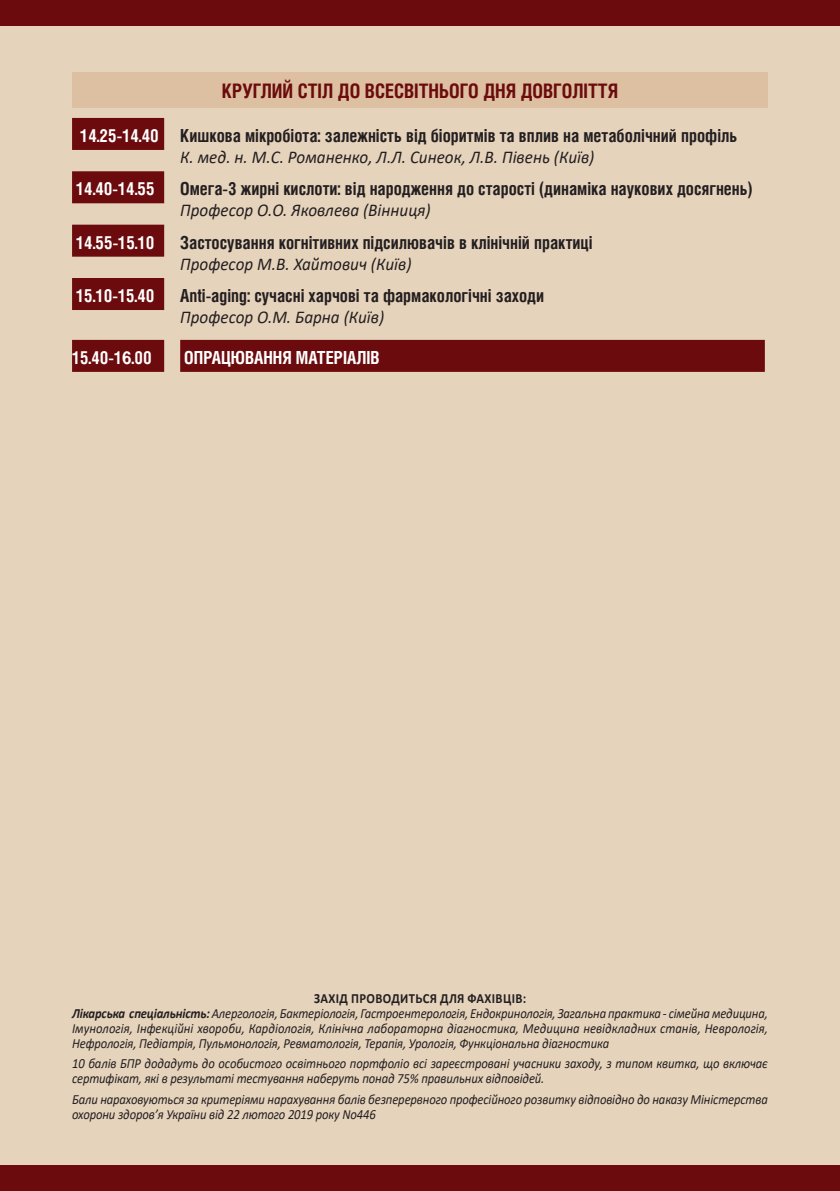
<style>
.page{position:relative;width:840px;height:1191px;background:#fff}
.page>*{position:absolute;margin:0;border:0;box-sizing:border-box;transform-origin:0 0}
.t1{font:700 20px "Helios Cond C";color:#6b0b0d;scale:.95 1}
.t2{font:700 18px "Helios Cond C";color:#231f20;scale:.95 1}
.t3{font:italic 18px "Calibri";color:#231f20;scale:.95 1}
.t4{font:700 18px "Helios Cond C";color:#fff;scale:.95 1}
.t5{font:italic 14px/15px "Calibri";letter-spacing:-.01em;color:#231f20;scale:.9 1}
.s1{font-weight:700;font-style:normal}
.s2{font-weight:700}
</style>
<div class="page">
<div style="left:0;top:0;width:839px;height:1191px;background:#e6d3bc"></div>
<div style="left:0;top:0;width:839px;height:26px;background:#6b0b0d"></div>
<div style="left:0;top:1165px;width:839px;height:26px;background:#6b0b0d"></div>
<div style="left:72px;top:72px;width:695px;height:35px;background:#ddc0a1"></div>
<div style="left:72px;top:118px;width:92px;height:32px;background:#6b0b0d"></div>
<div style="left:72px;top:171px;width:92px;height:32px;background:#6b0b0d"></div>
<div style="left:72px;top:225px;width:92px;height:32px;background:#6b0b0d"></div>
<div style="left:72px;top:278px;width:92px;height:32px;background:#6b0b0d"></div>
<div style="left:72px;top:340px;width:92px;height:32px;background:#6b0b0d"></div>
<div style="left:180px;top:340px;width:584px;height:32px;background:#6b0b0d"></div>
<p class="t4" style="left:80px;top:125px;width:84px">14.25-14.40</p>
<p class="t4" style="left:76px;top:178px;width:84px">14.40-14.55</p>
<p class="t4" style="left:76px;top:231px;width:84px">14.55-15.10</p>
<p class="t4" style="left:76px;top:285px;width:84px">15.10-15.40</p>
<h1 class="t1" style="left:222px;top:79px;width:418px">КРУГЛИЙ СТІЛ ДО ВСЕСВІТНЬОГО ДНЯ ДОВГОЛІТТЯ</h1>
<p class="t2" style="left:180px;top:125px;width:587px">Кишкова мікробіота: залежність від біоритмів та вплив на метаболічний профіль</p>
<p class="t3" style="left:180px;top:144px;width:437px">К. мед. н. М.С. Романенко, Л.Л. Синеок, Л.В. Півень (Київ)</p>
<p class="t2" style="left:180px;top:178px;width:604px">Омега-3 жирні кислоти: від народження до старості (динаміка наукових досягнень)</p>
<p class="t3" style="left:180px;top:198px;width:265px">Професор О.О. Яковлева (Вінниця)</p>
<p class="t2" style="left:180px;top:231px;width:435px">Застосування когнітивних підсилювачів в клінічній практиці</p>
<p class="t3" style="left:180px;top:251px;width:245px">Професор М.В. Хайтович (Київ)</p>
<p class="t2" style="left:180px;top:285px;width:384px">Anti-aging: cучасні харчові та фармакологічні заходи</p>
<p class="t3" style="left:180px;top:304px;width:216px">Професор О.М. Барна (Київ)</p>
<p class="t4" style="left:184px;top:347px;width:207px">ОПРАЦЮВАННЯ МАТЕРІАЛІВ</p>
<p class="t5" style="left:72px;top:989px;width:774px;text-indent:242px"><span class="s1">ЗАХІД ПРОВОДИТЬСЯ ДЛЯ ФАХІВЦІВ:<br></span><span class="s2">Лікарська спеціальність:</span> Алергологія, Бактеріологія, Гастроентерологія, Ендокринологія, Загальна практика - сімейна медицина, Імунологія, Інфекційні хвороби, Кардіологія, Клінічна лабораторна діагностика, Медицина невідкладних станів, Неврологія, Нефрологія, Педіатрія, Пульмонологія, Ревматологія, Терапія, Урологія, Функціональна діагностика</p>
<p class="t5" style="left:72px;top:1055px;width:774px">10 балів БПР додадуть до особистого освітнього портфоліо всі зареєстровані учасники заходу, з типом квитка, що включає сертифікат, які в результаті тестування наберуть понад 75% правильних відповідей.</p>
<p class="t5" style="left:72px;top:1091px;width:774px">Бали нараховуються за критеріями нарахування балів безперервного професійного розвитку відповідно до наказу Міністерства охорони здоров’я України від 22 лютого 2019 року No446</p>
</div>
